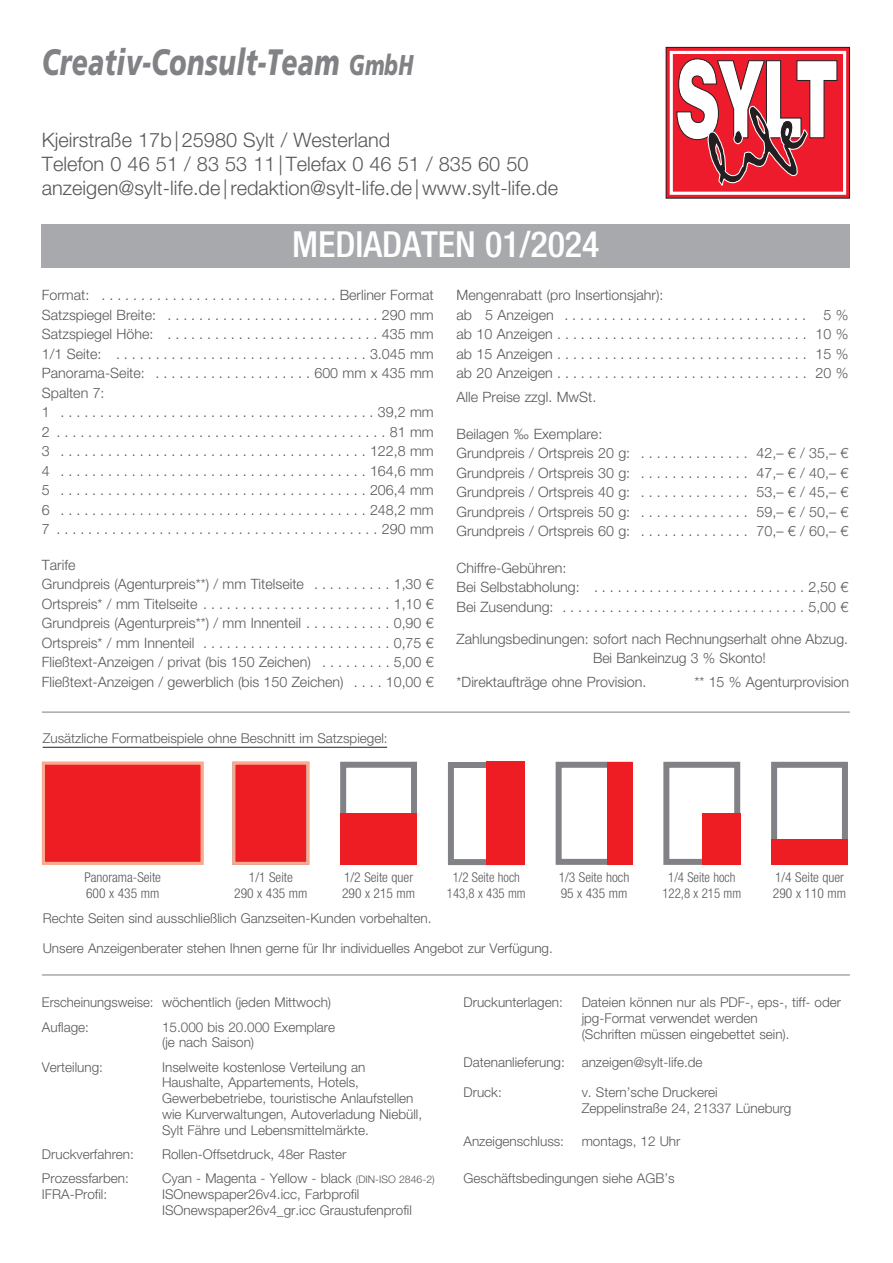
<style>
.page{position:relative;width:893px;height:1263px;background:#fff}
.page>*{position:absolute;margin:0;border:0;box-sizing:border-box;transform-origin:0 0}
.t1{font:italic 900 36.75px "Frutiger LT Std";letter-spacing:.01em;color:#808285;scale:.72 1}
.t2{font:500 condensed 36px "Helvetica Neue LT Std";color:#fff}
.t3{font:300 19.95px/24px "Helvetica Neue LT Std";color:#57585a}
.t4{font:300 14.25px/19.5px "Helvetica Neue LT Std";color:#57585a}
.t5{font:300 13.5px/15.8px "Helvetica Neue LT Std";color:#57585a}
.t6{font:300 condensed 13.5px/16.5px "Helvetica Neue LT Std";color:#57585a}
.t7{font:300 condensed 13.5px/16.5px "Helvetica Neue LT Std";color:#57585a;text-align:center;scale:.95 1}
.s1{font-size:28.5px}
.s2{font-size:10.5px}
</style>
<div class="page">
<div style="left:42px;top:224px;width:808px;height:44px;background:#a8a9ad"></div>
<div style="left:666px;top:47px;width:183px;height:151px;background:#ee1b2d"></div>
<div style="left:666px;top:47px;width:184px;height:152px;border:1px solid #231f20"></div>
<div style="left:670px;top:51px;width:176px;height:144px;border:3px solid #fff"></div>
<svg style="left:676px;top:58px;width:161px;height:128px"></svg>
<hr style="left:43px;top:747px;width:344px;height:1px;background:#231f20">
<div style="left:235px;top:765px;width:71px;height:97px;background:#ee1d23"></div>
<div style="left:232px;top:762px;width:77px;height:103px;border:3px solid #f8a98e"></div>
<div style="left:340px;top:762px;width:77px;height:103px;border:6px solid #808285"></div>
<div style="left:448px;top:762px;width:77px;height:103px;border:6px solid #808285"></div>
<div style="left:556px;top:762px;width:76px;height:103px;border:6px solid #808285"></div>
<div style="left:663px;top:762px;width:77px;height:103px;border:6px solid #808285"></div>
<div style="left:771px;top:762px;width:77px;height:103px;border:6px solid #808285"></div>
<div style="left:340px;top:814px;width:77px;height:51px;background:#ee1d23"></div>
<div style="left:486px;top:762px;width:39px;height:103px;background:#ee1d23"></div>
<div style="left:607px;top:762px;width:25px;height:103px;background:#ee1d23"></div>
<div style="left:702px;top:814px;width:38px;height:51px;background:#ee1d23"></div>
<div style="left:45px;top:765px;width:155px;height:97px;background:#ee1d23"></div>
<div style="left:42px;top:762px;width:161px;height:103px;border:3px solid #f8a98e"></div>
<div style="left:771px;top:839px;width:77px;height:26px;background:#ee1d23"></div>
<hr style="left:42px;top:711px;width:808px;height:2px;background:#a8a9ad">
<hr style="left:42px;top:974px;width:808px;height:2px;background:#a8a9ad">
<h1 class="t1" style="left:42px;top:40px;width:517px">Creativ-Consult-Team <span class="s1">GmbH</span></h1>
<h3 class="t3" style="left:42px;top:130px;width:518px">Kjeirstraße 17b | 25980 Sylt / Westerland<br>Telefon 0 46 51 / 83 53 11 | Telefax 0 46 51 / 835 60 50 anzeigen@sylt-life.de | redaktion@sylt-life.de | www.sylt-life.de</h3>
<h2 class="t2" style="left:292px;top:224px;width:309px">MEDIADATEN 01/2024</h2>
<p class="t4" style="left:42px;top:287px;width:393px">Format: . . . . . . . . . . . . . . . . . . . . . . . . . . . . . . Berliner Format Satzspiegel Breite: . . . . . . . . . . . . . . . . . . . . . . . . . . . 290 mm Satzspiegel Höhe: . . . . . . . . . . . . . . . . . . . . . . . . . . . 435 mm 1/1 Seite: . . . . . . . . . . . . . . . . . . . . . . . . . . . . . . . . 3.045 mm Panorama-Seite: . . . . . . . . . . . . . . . . . . . . 600 mm x 435 mm Spalten 7:<br>1 . . . . . . . . . . . . . . . . . . . . . . . . . . . . . . . . . . . . . . . . 39,2 mm 2 . . . . . . . . . . . . . . . . . . . . . . . . . . . . . . . . . . . . . . . . . . 81 mm 3 . . . . . . . . . . . . . . . . . . . . . . . . . . . . . . . . . . . . . . . 122,8 mm 4 . . . . . . . . . . . . . . . . . . . . . . . . . . . . . . . . . . . . . . . 164,6 mm 5 . . . . . . . . . . . . . . . . . . . . . . . . . . . . . . . . . . . . . . . 206,4 mm 6 . . . . . . . . . . . . . . . . . . . . . . . . . . . . . . . . . . . . . . . 248,2 mm 7 . . . . . . . . . . . . . . . . . . . . . . . . . . . . . . . . . . . . . . . . . 290 mm</p>
<p class="t4" style="left:42px;top:556px;width:393px">Tarife<br>Grundpreis (Agenturpreis**) / mm Titelseite . . . . . . . . . . 1,30 € Ortspreis* / mm Titelseite . . . . . . . . . . . . . . . . . . . . . . . . 1,10 € Grundpreis (Agenturpreis**) / mm Innenteil . . . . . . . . . . . 0,90 € Ortspreis* / mm Innenteil . . . . . . . . . . . . . . . . . . . . . . . . 0,75 € Fließtext-Anzeigen / privat (bis 150 Zeichen) . . . . . . . . . 5,00 € Fließtext-Anzeigen / gewerblich (bis 150 Zeichen) . . . . 10,00 €</p>
<p class="t5" style="left:43px;top:731px;width:346px">Zusätzliche Formatbeispiele ohne Beschnitt im Satzspiegel:</p>
<p class="t4" style="left:456px;top:287px;width:393px">Mengenrabatt (pro Insertionsjahr):<br>ab 5 Anzeigen . . . . . . . . . . . . . . . . . . . . . . . . . . . . . . . 5 % ab 10 Anzeigen . . . . . . . . . . . . . . . . . . . . . . . . . . . . . . . . 10 % ab 15 Anzeigen . . . . . . . . . . . . . . . . . . . . . . . . . . . . . . . . 15 % ab 20 Anzeigen . . . . . . . . . . . . . . . . . . . . . . . . . . . . . . . . 20 %</p>
<p class="t4" style="left:456px;top:389px;width:141px">Alle Preise zzgl. MwSt.</p>
<p class="t4" style="left:456px;top:425px;width:393px">Beilagen ‰ Exemplare:<br>Grundpreis / Ortspreis 20 g: . . . . . . . . . . . . . . 42,– € / 35,– € Grundpreis / Ortspreis 30 g: . . . . . . . . . . . . . . 47,– € / 40,– € Grundpreis / Ortspreis 40 g: . . . . . . . . . . . . . . 53,– € / 45,– € Grundpreis / Ortspreis 50 g: . . . . . . . . . . . . . . 59,– € / 50,– € Grundpreis / Ortspreis 60 g: . . . . . . . . . . . . . . 70,– € / 60,– €</p>
<p class="t4" style="left:456px;top:559px;width:393px">Chiffre-Gebühren:<br>Bei Selbstabholung: . . . . . . . . . . . . . . . . . . . . . . . . . . . 2,50 €<br>Bei Zusendung: . . . . . . . . . . . . . . . . . . . . . . . . . . . . . . . 5,00 €</p>
<p class="t4" style="left:593px;top:630px;width:256px;text-indent:-137px">Zahlungsbedinungen: sofort nach Rechnungserhalt ohne Abzug.<br>Bei Bankeinzug 3 % Skonto!</p>
<p class="t4" style="left:456px;top:674px;width:191px">*Direktaufträge ohne Provision.</p>
<p class="t4" style="left:694px;top:674px;width:156px">** 15 % Agenturprovision</p>
<p class="t6" style="left:84px;top:869px;width:78px">Panorama-Seite<br>600 x 435 mm</p>
<p class="t6" style="left:559px;top:869px;width:72px">1/3 Seite hoch<br>95 x 435 mm</p>
<p class="t7" style="left:662px;top:869px;width:84px">1/4 Seite hoch<br>122,8 x 215 mm</p>
<p class="t6" style="left:773px;top:869px;width:75px">1/4 Seite quer<br>290 x 110 mm</p>
<p class="t6" style="left:234px;top:869px;width:75px;text-align:center">1/1 Seite<br>290 x 435 mm</p>
<p class="t6" style="left:342px;top:869px;width:75px">1/2 Seite quer<br>290 x 215 mm</p>
<p class="t7" style="left:447px;top:869px;width:84px">1/2 Seite hoch<br>143,8 x 435 mm</p>
<p class="t5" style="left:43px;top:912px;width:390px">Rechte Seiten sind ausschließlich Ganzseiten-Kunden vorbehalten.</p>
<p class="t5" style="left:43px;top:942px;width:512px">Unsere Anzeigenberater stehen Ihnen gerne für Ihr individuelles Angebot zur Verfügung.</p>
<p class="t5" style="left:42px;top:992px;width:291px;line-height:24.3px">Erscheinungsweise: wöchentlich (jeden Mittwoch)<br>Auflage:</p>
<p class="t5" style="left:162px;top:1020px;width:174px">15.000 bis 20.000 Exemplare (je nach Saison)</p>
<p class="t5" style="left:42px;top:1060px;width:63px">Verteilung:</p>
<p class="t5" style="left:162px;top:1060px;width:261px">Inselweite kostenlose Verteilung an Haushalte, Appartements, Hotels, Gewerbebetriebe, touristische Anlaufstellen wie Kurverwaltungen, Autoverladung Niebüll, Sylt Fähre und Lebensmittelmärkte.</p>
<p class="t5" style="left:42px;top:1148px;width:94px">Druckverfahren:</p>
<p class="t5" style="left:162px;top:1148px;width:186px">Rollen-Offsetdruck, 48er Raster</p>
<p class="t5" style="left:42px;top:1172px;width:89px">Prozessfarben:</p>
<p class="t5" style="left:162px;top:1172px;width:274px">Cyan - Magenta - Yellow - black <span class="s2">(DIN-ISO 2846-2)</span></p>
<p class="t5" style="left:42px;top:1188px;width:67px">IFRA-Profil:</p>
<p class="t5" style="left:162px;top:1188px;width:251px">ISOnewspaper26v4.icc, Farbprofil<br>ISOnewspaper26v4_gr.icc Graustufenprofil</p>
<p class="t5" style="left:463px;top:996px;width:101px">Druckunterlagen:</p>
<p class="t5" style="left:582px;top:996px;width:261px">Dateien können nur als PDF-, eps-, tiff- oder jpg-Format verwendet werden<br>(Schriften müssen eingebettet sein).</p>
<p class="t5" style="left:463px;top:1049px;width:240px;line-height:29.2px">Datenanlieferung: anzeigen@sylt-life.de<br>Druck:</p>
<p class="t5" style="left:582px;top:1085px;width:211px;line-height:16.5px">v. Stern’sche Druckerei<br>Zeppelinstraße 24, 21337 Lüneburg</p>
<p class="t5" style="left:463px;top:1134px;width:102px">Anzeigenschluss:</p>
<p class="t5" style="left:582px;top:1134px;width:100px">montags, 12 Uhr</p>
<p class="t5" style="left:463px;top:1172px;width:213px">Geschäftsbedingungen siehe AGB’s</p>
</div>
